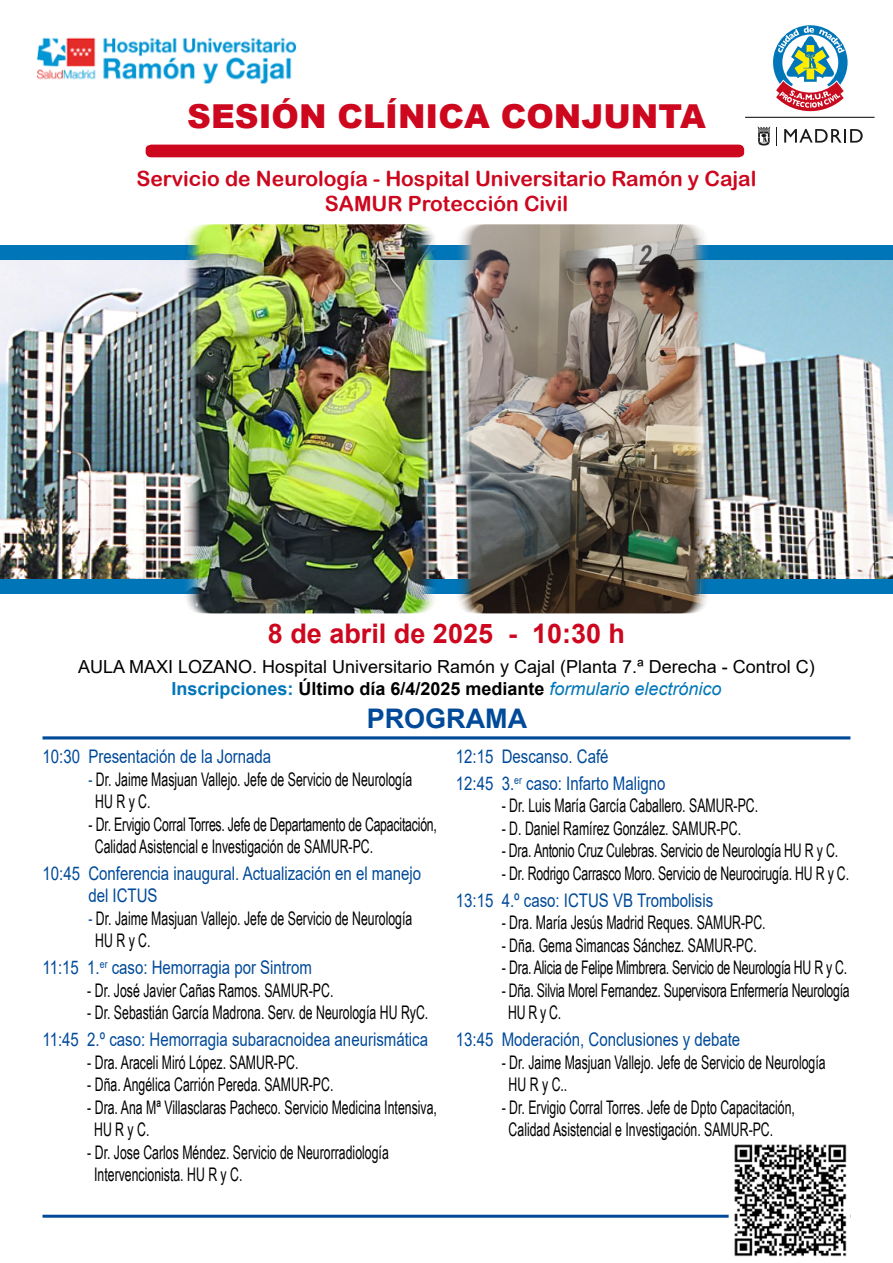
<style>
.page{position:relative;width:893px;height:1263px;background:#fff}
.page>*{position:absolute;margin:0;border:0;box-sizing:border-box;transform-origin:0 0}
.t1{font:900 33px "Arial";color:#cd071e}
.t2{font:700 27px "Arial";color:#cd071e}
.t3{font:700 27px "Arial";color:#004a99}
.t4{font:21px/25.2px "Arial Rounded MT Bold";color:#cd071e;text-align:center}
.t5{font:18.75px/22.5px "Arial Narrow";color:#000;scale:.8 1}
.t6{font:18.75px/22.5px "Arial";color:#004a99;scale:.8 1}
.t7{font:18.75px "Arial Narrow";letter-spacing:-.02em;color:#000;scale:.8 1}
.t8{font:18px/21.6px "Arial";color:#000;text-align:center}
.s1{font-weight:700;color:#0076b9}
.s2{font-weight:700}
.s3{font-style:italic;color:#0076b9}
.s4{color:#004a99}
</style>
<div class="page">
<div style="left:146px;top:145px;width:598px;height:12px;background:#cd071e"></div>
<img style="left:37px;top:37px;width:260px;height:47px">
<hr style="left:43px;top:736px;width:807px;height:3px;background:#004a99">
<hr style="left:745px;top:117px;width:129px;height:1px;background:#000">
<svg style="left:757px;top:126px;width:14px;height:20px"></svg>
<svg style="left:784px;top:129px;width:79px;height:14px"></svg>
<svg style="left:773px;top:25px;width:75px;height:87px"></svg>
<div style="left:0;top:245px;width:893px;height:349px;background:#0076b9"></div>
<img style="left:0;top:261px;width:893px;height:317px">
<img style="left:455px;top:224px;width:255px;height:389px">
<img style="left:183px;top:224px;width:255px;height:389px">
<hr style="left:43px;top:1215px;width:807px;height:3px;background:#004a99">
<img style="left:729px;top:1144px;width:121px;height:113px">
<h1 class="t1" style="left:187px;top:93px;width:520px">SESIÓN CLÍNICA CONJUNTA</h1>
<p class="t4" style="left:137px;top:166px;width:621px">Servicio de Neurología - Hospital Universitario Ramón y Cajal<br>SAMUR Protección Civil</p>
<h2 class="t2" style="left:268px;top:614px;width:359px">8 de abril de 2025 - 10:30 h</h2>
<p class="t8" style="left:78px;top:656px;width:738px">AULA MAXI LOZANO. Hospital Universitario Ramón y Cajal (Planta 7.ª Derecha - Control C)<br><span class="s1">Inscripciones:</span> <span class="s2">Último día 6/4/2025 mediante</span> <span class="s3">formulario electrónico</span></p>
<h2 class="t3" style="left:367px;top:699px;width:162px">PROGRAMA</h2>
<p class="t6" style="left:43px;top:745px;width:287px">10:30 Presentación de la Jornada</p>
<p class="t5" style="left:95px;top:767px;width:398px;text-indent:-7px"><span class="s4">-</span> Dr. Jaime Masjuan Vallejo. Jefe de Servicio de Neurología<br>HU R y C.</p>
<p class="t5" style="left:95px;top:812px;width:429px;text-indent:-6px">- Dr. Ervigio Corral Torres. Jefe de Departamento de Capacitación,<br>Calidad Asistencial e Investigación de SAMUR-PC.</p>
<p class="t6" style="left:88px;top:862px;width:417px;text-indent:-46px">10:45 Conferencia inaugural. Actualización en el manejo del ICTUS</p>
<p class="t5" style="left:95px;top:906px;width:398px;text-indent:-7px"><span class="s4">-</span> Dr. Jaime Masjuan Vallejo. Jefe de Servicio de Neurología<br>HU R y C.</p>
<p class="t6" style="left:43px;top:956px;width:338px">11:15 1.<sup>er</sup> caso: Hemorragia por Sintrom</p>
<p class="t5" style="left:87px;top:978px;width:309px">- Dr. José Javier Cañas Ramos. SAMUR-PC.</p>
<p class="t5" style="left:87px;top:1001px;width:428px">- Dr. Sebastián García Madrona. Serv. de Neurología HU RyC.</p>
<p class="t6" style="left:43px;top:1028px;width:483px">11:45 2.º caso: Hemorragia subaracnoidea aneurismática</p>
<p class="t5" style="left:87px;top:1050px;width:266px">- Dra. Araceli Miró López. SAMUR-PC.</p>
<p class="t5" style="left:87px;top:1072px;width:309px">- Dña. Angélica Carrión Pereda. SAMUR-PC.</p>
<p class="t5" style="left:94px;top:1095px;width:430px;text-indent:-7px">- Dra. Ana Mª Villasclaras Pacheco. Servicio Medicina Intensiva,<br>HU R y C.</p>
<p class="t5" style="left:94px;top:1140px;width:370px;text-indent:-7px">- Dr. Jose Carlos Méndez. Servicio de Neurorradiología<br>Intervencionista. HU R y C.</p>
<p class="t6" style="left:456px;top:743px;width:264px;line-height:26.7px">12:15 Descanso. Café<br>12:45 3.<sup>er</sup> caso: Infarto Maligno</p>
<p class="t5" style="left:502px;top:794px;width:322px">- Dr. Luis María García Caballero. SAMUR-PC.</p>
<p class="t5" style="left:502px;top:816px;width:301px">- D. Daniel Ramírez González. SAMUR-PC.</p>
<p class="t5" style="left:502px;top:839px;width:422px">- Dra. Antonio Cruz Culebras. Servicio de Neurología HU R y C.</p>
<p class="t5" style="left:502px;top:861px;width:436px">- Dr. Rodrigo Carrasco Moro. Servicio de Neurocirugía. HU R y C.</p>
<p class="t6" style="left:456px;top:889px;width:323px">13:15 4.º caso: ICTUS VB Trombolisis</p>
<p class="t5" style="left:502px;top:911px;width:331px">- Dra. María Jesús Madrid Reques. SAMUR-PC.</p>
<p class="t5" style="left:502px;top:933px;width:320px">- Dña. Gema Simancas Sánchez. SAMUR-PC.</p>
<p class="t7" style="left:502px;top:954px;width:433px">- Dra. Alicia de Felipe Mimbrera. Servicio de Neurología HU R y C.</p>
<p class="t5" style="left:508px;top:978px;width:429px;text-indent:-6px">- Dña. Silvia Morel Fernandez. Supervisora Enfermería Neurología<br>HU R y C.</p>
<p class="t6" style="left:456px;top:1028px;width:357px">13:45 Moderación, Conclusiones y debate</p>
<p class="t5" style="left:509px;top:1050px;width:398px;text-indent:-7px">- Dr. Jaime Masjuan Vallejo. Jefe de Servicio de Neurología<br>HU R y C..</p>
<p class="t5" style="left:509px;top:1095px;width:359px;text-indent:-7px">- Dr. Ervigio Corral Torres. Jefe de Dpto Capacitación,<br>Calidad Asistencial e Investigación. SAMUR-PC.</p>
</div>
